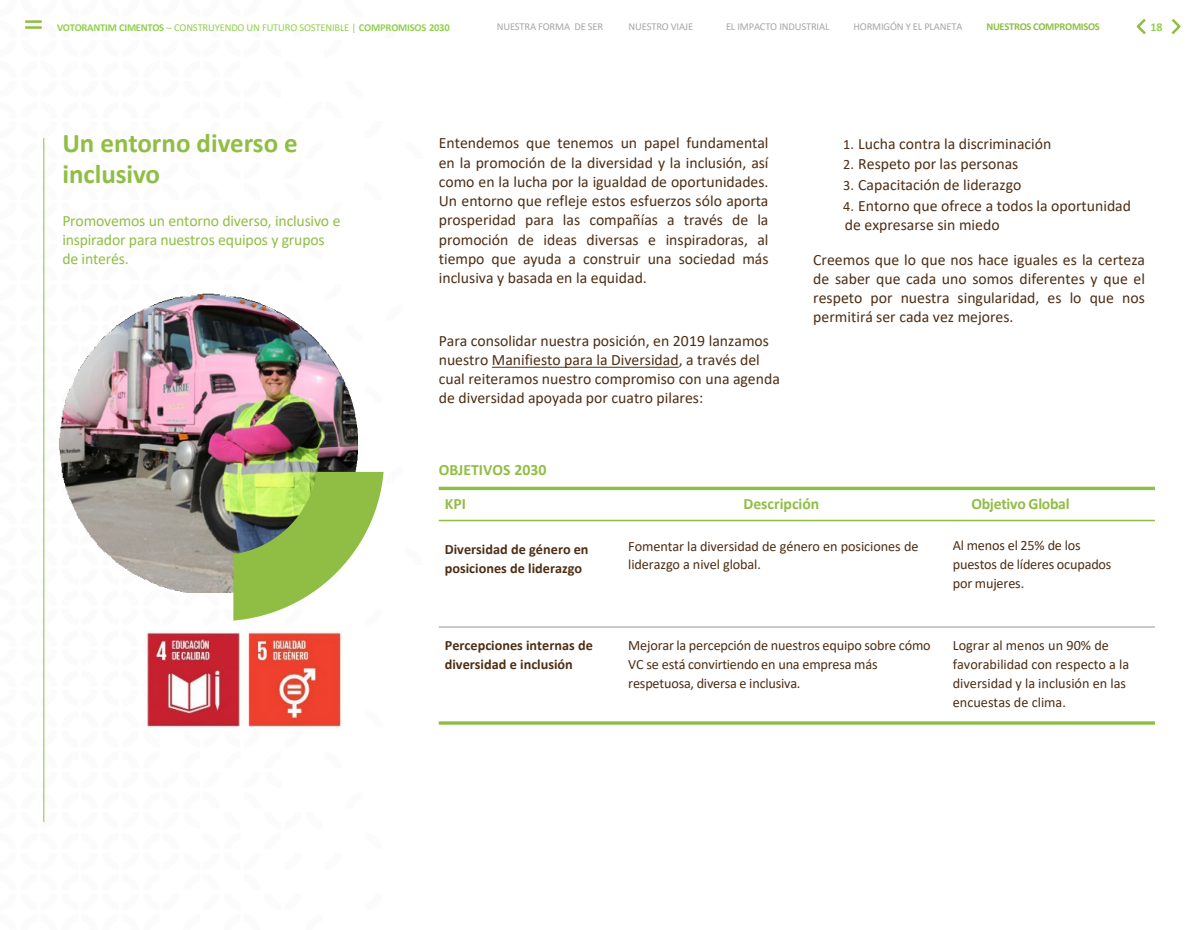
<style>
.page{position:relative;width:1200px;height:930px;background:#fff}
.page>*{position:absolute;margin:0;border:0;box-sizing:border-box;transform-origin:0 0}
.t1{font:700 27px/31.5px "Calibri";color:#90be44}
.t2{font:15.75px/19.4px "Calibri";color:#4e2e14;text-align:justify}
.t3{font:15.75px/19.2px "Calibri";letter-spacing:-.01em;color:#90be44}
.t4{font:700 15.75px "Calibri";color:#90be44}
.t5{font:14.25px/19.2px "Calibri";letter-spacing:-.01em;color:#4e2e14}
.t6{font:700 14.25px/19px "Calibri";color:#4e2e14}
.t7{font:700 12px "Calibri";color:#92d050}
.t8{font:10.5px "Calibri";letter-spacing:-.015em;color:#a6a6a6}
.t9{font:700 10.5px "Calibri";letter-spacing:-.02em;color:#92d050}
.t10{font:700 10.5px "Calibri";letter-spacing:-.025em;color:#90be44}
.s1{font-weight:400}
.s2{font-size:14.25px}
</style>
<div class="page">
<hr style="left:43px;top:138px;width:1px;height:684px;background:#90be44">
<img style="left:59px;top:293px;width:299px;height:299px">
<svg style="left:233px;top:472px;width:151px;height:149px"></svg>
<hr style="left:25px;top:20px;width:17px;height:3px;background:#90be44">
<hr style="left:25px;top:26px;width:17px;height:3px;background:#90be44">
<svg style="left:492px;top:367px;width:187px;height:1px"></svg>
<hr style="left:439px;top:520px;width:716px;height:1px;background:#90be44">
<hr style="left:439px;top:627px;width:716px;height:1px;background:#939598">
<hr style="left:439px;top:487px;width:716px;height:3px;background:#90be44">
<svg style="left:439px;top:721px;width:716px;height:4px;background:#a1c760"></svg>
<svg style="left:1171px;top:18px;width:10px;height:17px"></svg>
<svg style="left:1136px;top:19px;width:10px;height:16px"></svg>
<img style="left:147px;top:631px;width:195px;height:96px">
<p class="t9" style="left:57px;top:20px;width:394px">VOTORANTIM CIMENTOS <span class="s1">– CONSTRUYENDO UN FUTURO SOSTENIBLE |</span> COMPROMISOS 2030</p>
<p class="t8" style="left:497px;top:19px;width:108px">NUESTRA FORMA DE SER</p>
<p class="t8" style="left:629px;top:19px;width:66px">NUESTRO VIAJE</p>
<p class="t8" style="left:726px;top:19px;width:105px">EL IMPACTO INDUSTRIAL</p>
<p class="t8" style="left:854px;top:19px;width:110px">HORMIGÓN Y EL PLANETA</p>
<p class="t10" style="left:986px;top:19px;width:115px">NUESTROS COMPROMISOS</p>
<p class="t7" style="left:1151px;top:18px;width:14px">18</p>
<p class="t1" style="left:62px;top:127px;width:237px">Un entorno diverso e inclusivo</p>
<p class="t3" style="left:62px;top:210px;width:280px">Promovemos un entorno diverso, inclusivo e inspirador para nuestros equipos y grupos de interés.</p>
<p class="t2" style="left:439px;top:133px;width:331px">Entendemos que tenemos un papel fundamental en la promoción de la diversidad y la inclusión, así como en la lucha por la igualdad de oportunidades.<br>Un entorno que refleje estos esfuerzos sólo aporta prosperidad para las compañías a través de la promoción de ideas diversas e inspiradoras, al tiempo que ayuda a construir una sociedad más inclusiva y basada en la equidad.</p>
<p class="t2" style="left:439px;top:330px;width:343px;text-align:left">Para consolidar nuestra posición, en 2019 lanzamos nuestro Manifiesto para la Diversidad, a través del cual reiteramos nuestro compromiso con una agenda de diversidad apoyada por cuatro pilares:</p>
<p class="t2" style="left:843px;top:133px;width:210px"><span class="s2">1.</span> Lucha contra la discriminación</p>
<p class="t2" style="left:843px;top:154px;width:177px"><span class="s2">2.</span> Respeto por las personas</p>
<p class="t2" style="left:843px;top:175px;width:180px"><span class="s2">3.</span> Capacitación de liderazgo</p>
<p class="t2" style="left:843px;top:196px;width:289px"><span class="s2">4.</span> Entorno que ofrece a todos la oportunidad de expresarse sin miedo</p>
<p class="t2" style="left:813px;top:249px;width:333px">Creemos que lo que nos hace iguales es la certeza de saber que cada uno somos diferentes y que el respeto por nuestra singularidad, es lo que nos permitirá ser cada vez mejores.</p>
<p class="t4" style="left:439px;top:459px;width:109px">OBJETIVOS 2030</p>
<p class="t4" style="left:445px;top:493px;width:23px">KPI</p>
<p class="t4" style="left:743px;top:493px;width:77px">Descripción</p>
<p class="t4" style="left:971px;top:493px;width:100px">Objetivo Global</p>
<p class="t6" style="left:445px;top:540px;width:145px">Diversidad de género en posiciones de liderazgo</p>
<p class="t5" style="left:628px;top:538px;width:292px;line-height:17.1px">Fomentar la diversidad de género en posiciones de liderazgo a nivel global.</p>
<p class="t5" style="left:953px;top:535px;width:160px">Al menos el 25% de los puestos de líderes ocupados por mujeres.</p>
<p class="t6" style="left:445px;top:635px;width:150px">Percepciones internas de diversidad e inclusión</p>
<p class="t5" style="left:628px;top:635px;width:304px">Mejorar la percepción de nuestros equipo sobre cómo<br>VC se está convirtiendo en una empresa más respetuosa, diversa e inclusiva.</p>
<p class="t5" style="left:953px;top:635px;width:178px">Lograr al menos un 90% de favorabilidad con respecto a la diversidad y la inclusión en las encuestas de clima.</p>
</div>
